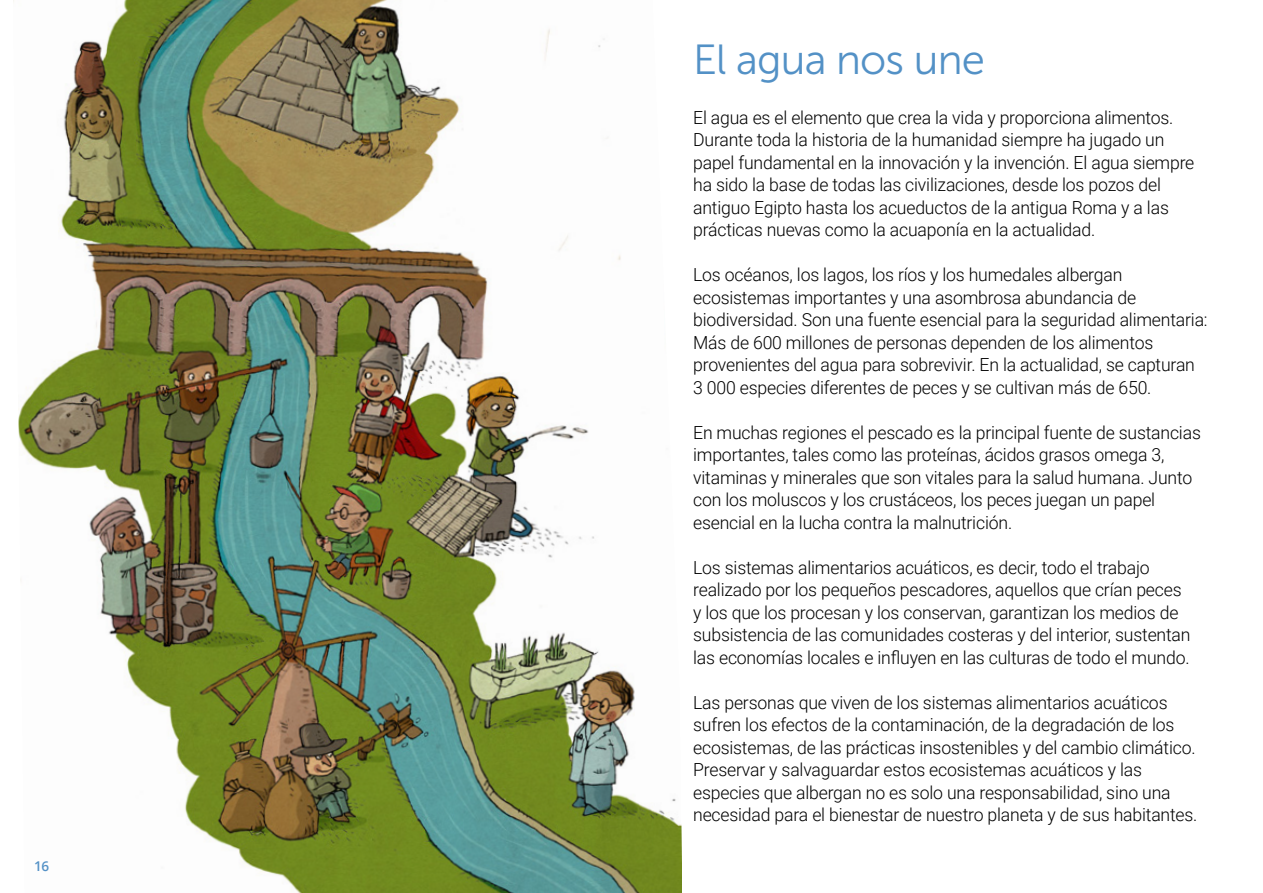
<style>
.page{position:relative;width:1263px;height:893px;background:#fff}
.page>*{position:absolute;margin:0;border:0;box-sizing:border-box;transform-origin:0 0}
.t1{font:42px "Museo Sans 300";letter-spacing:-.02em;color:#5391c6}
.t2{font:300 18px/22.5px "Roboto";letter-spacing:-.01em;color:#000}
.t3{font:600 13.5px "Open Sans";color:#5391c6}
</style>
<div class="page">
<img style="left:13px;top:0;width:669px;height:893px">
<p class="t3" style="left:34px;top:856px;width:17px">16</p>
<h1 class="t1" style="left:693px;top:37px;width:293px">El agua nos une</h1>
<p class="t2" style="left:693px;top:105px;width:503px">El agua es el elemento que crea la vida y proporciona alimentos.<br>Durante toda la historia de la humanidad siempre ha jugado un papel fundamental en la innovación y la invención. El agua siempre ha sido la base de todas las civilizaciones, desde los pozos del antiguo Egipto hasta los acueductos de la antigua Roma y a las prácticas nuevas como la acuaponía en la actualidad.</p>
<p class="t2" style="left:693px;top:263px;width:516px">Los océanos, los lagos, los ríos y los humedales albergan ecosistemas importantes y una asombrosa abundancia de biodiversidad. Son una fuente esencial para la seguridad alimentaria:<br>Más de 600 millones de personas dependen de los alimentos provenientes del agua para sobrevivir. En la actualidad, se capturan 3 000 especies diferentes de peces y se cultivan más de 650.</p>
<p class="t2" style="left:693px;top:420px;width:509px">En muchas regiones el pescado es la principal fuente de sustancias importantes, tales como las proteínas, ácidos grasos omega 3, vitaminas y minerales que son vitales para la salud humana. Junto con los moluscos y los crustáceos, los peces juegan un papel esencial en la lucha contra la malnutrición.</p>
<p class="t2" style="left:693px;top:555px;width:499px">Los sistemas alimentarios acuáticos, es decir, todo el trabajo realizado por los pequeños pescadores, aquellos que crían peces y los que los procesan y los conservan, garantizan los medios de subsistencia de las comunidades costeras y del interior, sustentan las economías locales e influyen en las culturas de todo el mundo.</p>
<p class="t2" style="left:693px;top:690px;width:506px">Las personas que viven de los sistemas alimentarios acuáticos sufren los efectos de la contaminación, de la degradación de los ecosistemas, de las prácticas insostenibles y del cambio climático.<br>Preservar y salvaguardar estos ecosistemas acuáticos y las especies que albergan no es solo una responsabilidad, sino una necesidad para el bienestar de nuestro planeta y de sus habitantes.</p>
</div>
